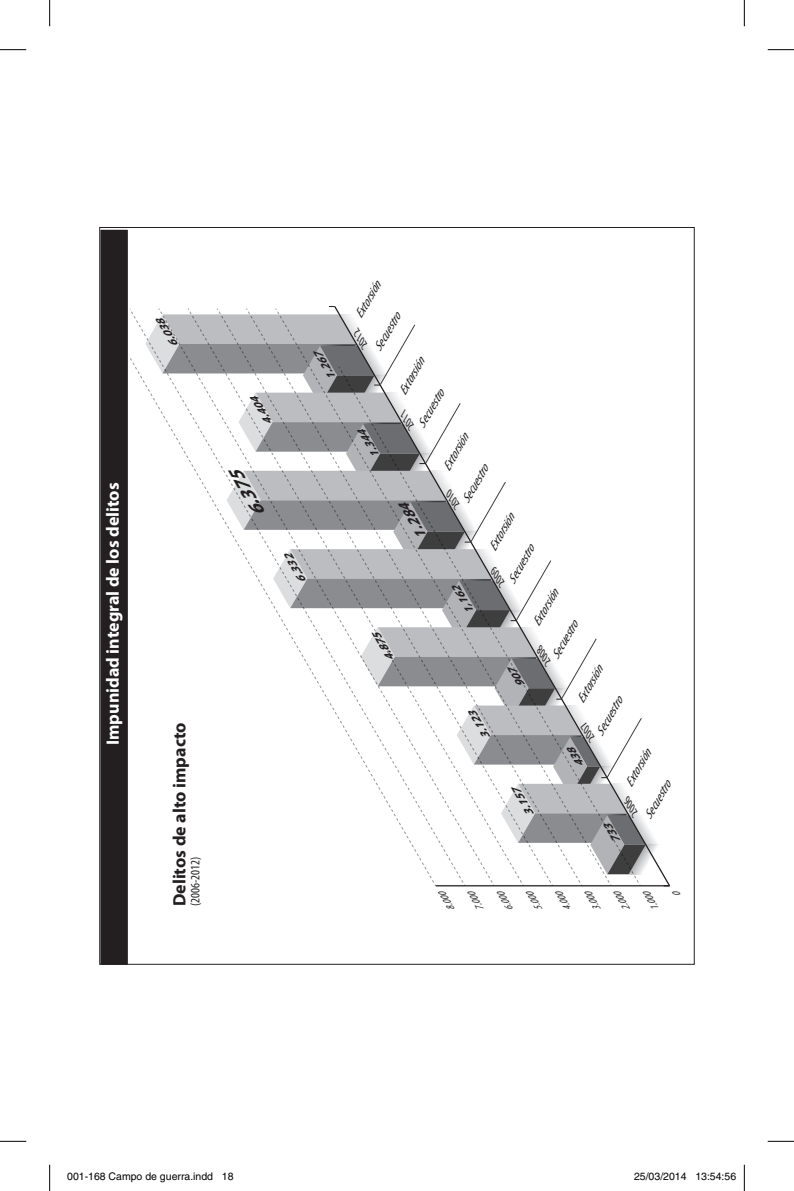
<style>
.page{position:relative;width:794px;height:1191px;background:#fff}
.page>*{position:absolute;margin:0;border:0;box-sizing:border-box;transform-origin:0 0}
.t1{font:700 17.85px "Myriad Pro";color:#fff}
.t2{font:700 17.85px "Myriad Pro";color:#231f20}
.t3{font:italic 700 17.85px "Myriad Pro";color:#231f20;scale:1.16 1}
.t4{font:italic 700 14px "Myriad Pro";color:#231f20;scale:1.16 1}
.t5{font:condensed 12.78px "Myriad Pro";color:#231f20}
.t6{font:italic condensed 12.25px "Myriad Pro";color:#231f20;scale:1.15 1}
.t7{font:italic condensed 11.2px "Myriad Pro";color:#231f20;scale:1.15 1}
.t8{font:italic 700 11.03px "Myriad Pro";color:#231f20;scale:1.16 1}
.t9{font:10.5px "Helvetica";color:#000}
.t10{font:italic condensed 9.97px "Myriad Pro";color:#231f20;scale:1.16 1}
</style>
<div class="page">
<hr style="left:436px;top:885px;width:233px;height:1px;background:#231f20">
<div style="left:101px;top:229px;width:30px;height:733px;background:#231f20"></div>
<svg style="left:0;top:49px;width:26px;height:1px"></svg>
<svg style="left:768px;top:49px;width:26px;height:1px"></svg>
<svg style="left:0;top:1141px;width:26px;height:1px"></svg>
<svg style="left:768px;top:1141px;width:26px;height:1px"></svg>
<svg style="left:49px;top:0;width:1px;height:26px"></svg>
<svg style="left:49px;top:1164px;width:1px;height:27px"></svg>
<svg style="left:744px;top:0;width:1px;height:26px"></svg>
<svg style="left:744px;top:1164px;width:1px;height:27px"></svg>
<div style="left:67px;top:1172px;width:6px;height:9px;border:1px solid #fff;border-radius:50%"></div>
<svg style="left:68px;top:1172px;width:5px;height:9px"></svg>
<svg style="left:145px;top:306px;width:517px;height:568px"></svg>
<h1 class="t1" style="left:103px;top:745px;width:264px;rotate:-90deg">Impunidad integral de los delitos</h1>
<p class="t8" style="left:170px;top:350px;width:29px;rotate:-120deg">6.038</p>
<h1 class="t2" style="left:169px;top:906px;width:185px;rotate:-90deg">Delitos de alto impacto</h1>
<p class="t5" style="left:188px;top:906px;width:51px;rotate:-90deg">(2006-2012)</p>
<p class="t8" style="left:265px;top:428px;width:29px;rotate:-120deg">4.404</p>
<p class="t8" style="left:328px;top:383px;width:29px;rotate:-120deg">1.267</p>
<h1 class="t3" style="left:252px;top:521px;width:46px;rotate:-120deg">6.375</h1>
<p class="t8" style="left:298px;top:585px;width:29px;rotate:-120deg">6.332</p>
<p class="t6" style="left:352px;top:314px;width:36px;rotate:-60deg">Extorsión</p>
<p class="t6" style="left:371px;top:347px;width:38px;rotate:-60deg">Secuestro</p>
<p class="t7" style="left:359px;top:349px;width:19px;rotate:-120deg">2012</p>
<p class="t6" style="left:396px;top:391px;width:36px;rotate:-60deg">Extorsión</p>
<p class="t6" style="left:415px;top:423px;width:38px;rotate:-60deg">Secuestro</p>
<p class="t7" style="left:406px;top:430px;width:19px;rotate:-120deg">2011</p>
<p class="t8" style="left:372px;top:461px;width:29px;rotate:-120deg">1.344</p>
<p class="t6" style="left:440px;top:466px;width:36px;rotate:-60deg">Extorsión</p>
<p class="t6" style="left:459px;top:499px;width:38px;rotate:-60deg">Secuestro</p>
<p class="t7" style="left:451px;top:509px;width:19px;rotate:-120deg">2010</p>
<p class="t4" style="left:417px;top:543px;width:36px;rotate:-120deg">1.284</p>
<p class="t6" style="left:486px;top:546px;width:36px;rotate:-60deg">Extorsión</p>
<p class="t6" style="left:505px;top:579px;width:38px;rotate:-60deg">Secuestro</p>
<p class="t7" style="left:496px;top:587px;width:19px;rotate:-120deg">2009</p>
<p class="t8" style="left:466px;top:617px;width:29px;rotate:-120deg">1,162</p>
<p class="t6" style="left:529px;top:622px;width:36px;rotate:-60deg">Extorsión</p>
<p class="t6" style="left:548px;top:655px;width:38px;rotate:-60deg">Secuestro</p>
<p class="t8" style="left:386px;top:664px;width:29px;rotate:-120deg">4.875</p>
<p class="t7" style="left:542px;top:665px;width:19px;rotate:-120deg">2008</p>
<p class="t6" style="left:574px;top:698px;width:36px;rotate:-60deg">Extorsión</p>
<p class="t6" style="left:593px;top:731px;width:38px;rotate:-60deg">Secuestro</p>
<p class="t8" style="left:482px;top:742px;width:29px;rotate:-120deg">3.123</p>
<p class="t7" style="left:586px;top:741px;width:19px;rotate:-120deg">2007</p>
<p class="t8" style="left:526px;top:819px;width:29px;rotate:-120deg">3.157</p>
<p class="t6" style="left:622px;top:782px;width:36px;rotate:-60deg">Extorsión</p>
<p class="t6" style="left:641px;top:815px;width:38px;rotate:-60deg">Secuestro</p>
<p class="t7" style="left:629px;top:816px;width:19px;rotate:-120deg">2006</p>
<p class="t10" style="left:447px;top:913px;width:19px;rotate:-120deg">8.000</p>
<p class="t10" style="left:477px;top:913px;width:19px;rotate:-120deg">7.000</p>
<p class="t10" style="left:506px;top:913px;width:19px;rotate:-120deg">6.000</p>
<p class="t10" style="left:535px;top:913px;width:19px;rotate:-120deg">5.000</p>
<p class="t10" style="left:564px;top:913px;width:19px;rotate:-120deg">4.000</p>
<p class="t10" style="left:593px;top:913px;width:19px;rotate:-120deg">3.000</p>
<p class="t10" style="left:623px;top:913px;width:19px;rotate:-120deg">2.000</p>
<p class="t10" style="left:652px;top:913px;width:19px;rotate:-120deg">1.000</p>
<p class="t9" style="left:67px;top:1170px;width:168px">001-168 Campo de guerra.indd 18</p>
<p class="t9" style="left:634px;top:1170px;width:104px">25/03/2014 13:54:56</p>
</div>
